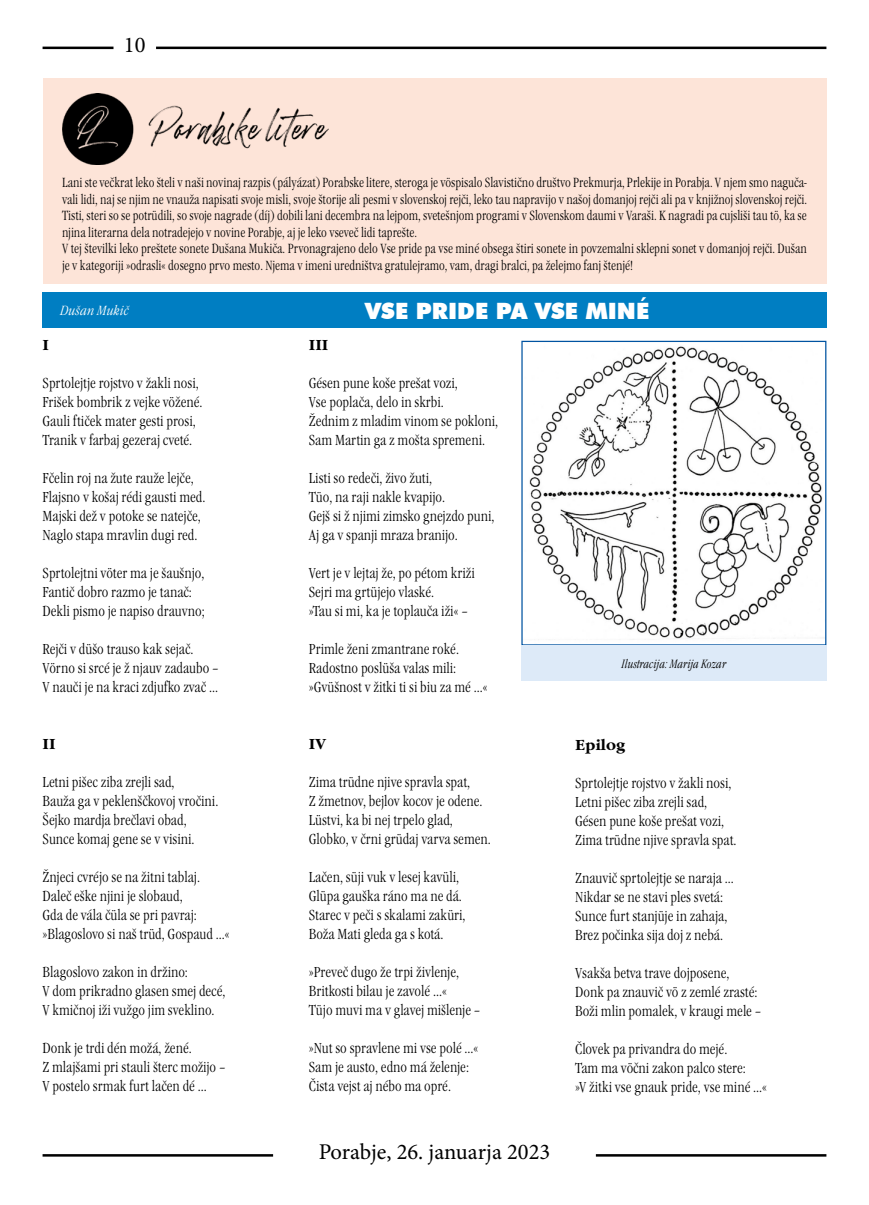
<style>
.page{position:relative;width:869px;height:1205px;background:#fff}
.page>*{position:absolute;margin:0;border:0;box-sizing:border-box;transform-origin:0 0}
.t1{font:22.5px "Minion Pro";color:#000}
.t2{font:900 22.5px "Futura BT";color:#fff}
.t3{font:15px/19px "Garamond Itc TEE Ligh Cond";color:#000}
.t4{font:700 15px "Garamond Itc TEE";color:#000}
.t5{font:13.75px/16.5px "Garamond Itc TEE Ligh Cond";color:#000;scale:.95 1}
.t6{font:13.75px "Garamond Itc TEE Ligh Cond Ital";color:#fff}
.t7{font:12.5px "Garamond Itc TEE Ligh Cond Ital";letter-spacing:-.015em;color:#000;scale:.9 1}
</style>
<div class="page">
<hr style="left:43px;top:47px;width:70px;height:2px;background:#000">
<hr style="left:156px;top:47px;width:670px;height:2px;background:#000">
<hr style="left:43px;top:1154px;width:230px;height:2px;background:#000">
<hr style="left:595px;top:1154px;width:231px;height:2px;background:#000">
<div style="left:188px;top:293px;width:638px;height:35px;background:#007ec2"></div>
<div style="left:43px;top:78px;width:783px;height:205px;background:#fde4d8"></div>
<img style="left:62px;top:94px;width:266px;height:70px">
<img style="left:529px;top:346px;width:294px;height:293px">
<div style="left:521px;top:341px;width:305px;height:304px;border:1px solid #0053a1"></div>
<div style="left:521px;top:645px;width:305px;height:36px;background:#ddeaf8"></div>
<div style="left:43px;top:293px;width:145px;height:35px;background:#007ec2"></div>
<h1 class="t1" style="left:124px;top:30px;width:23px">10</h1>
<p class="t5" style="left:62px;top:175px;width:785px">Lani ste večkrat leko šteli v naši novinaj razpis (pályázat) Porabske litere, steroga je vöspisalo Slavistično društvo Prekmurja, Prlekije in Porabja. V njem smo naguča&shy;vali lidi, naj se njim ne vnauža napisati svoje misli, svoje štorije ali pesmi v slovenskoj rejči, leko tau napravijo v našoj domanjoj rejči ali pa v knjižnoj slovenskoj rejči.<br>Tisti, steri so se potrüdili, so svoje nagrade (díj) dobili lani decembra na lejpom, svetešnjom programi v Slovenskom daumi v Varaši. K nagradi pa cujsliši tau tö, ka se njina literarna dela notradejejo v novine Porabje, aj je leko vseveč lidi taprešte.<br>V tej številki leko preštete sonete Dušana Mukiča. Prvonagrajeno delo Vse pride pa vse miné obsega štiri sonete in povzemalni sklepni sonet v domanjoj rejči. Dušan je v kategoriji »odrasli« dosegno prvo mesto. Njema v imeni uredništva gratulejramo, vam, dragi bralci, pa želejmo fanj štenjé!</p>
<p class="t6" style="left:60px;top:303px;width:71px">Dušan Mukič</p>
<p class="t4" style="left:43px;top:336px;width:8px">I</p>
<p class="t3" style="left:43px;top:374px;width:161px">Sprtolejtje rojstvo v žakli nosi,<br>Frišek bombrik z vejke vöžené.<br>Gauli ftiček mater gesti prosi,<br>Tranik v farbaj gezeraj cveté.</p>
<p class="t3" style="left:43px;top:469px;width:164px">Fčelin roj na žute rauže lejče,<br>Flajsno v košaj rédi gausti med.<br>Majski dež v potoke se natejče,<br>Naglo stapa mravlin dugi red.</p>
<p class="t3" style="left:43px;top:564px;width:164px">Sprtolejtni vöter ma je šaušnjo,<br>Fantič dobro razmo je tanač:<br>Dekli pismo je napiso drauvno;</p>
<p class="t3" style="left:43px;top:640px;width:178px">Rejči v düšo trauso kak sejač.<br>Vörno si srcé je ž njauv zadaubo –<br>V nauči je na kraci zdjufko zvač …</p>
<p class="t4" style="left:43px;top:735px;width:15px">II</p>
<p class="t3" style="left:43px;top:773px;width:177px">Letni pišec ziba zrejli sad,<br>Bauža ga v peklenščkovoj vročini.<br>Šejko mardja brečlavi obad,<br>Sunce komaj gene se v visini.</p>
<p class="t3" style="left:43px;top:868px;width:189px">Žnjeci cvréjo se na žitni tablaj.<br>Daleč eške njini je slobaud,<br>Gda de vála čüla se pri pavraj: »Blagoslovo si naš trüd, Gospaud …«</p>
<p class="t3" style="left:43px;top:963px;width:184px">Blagoslovo zakon in držino:<br>V dom prikradno glasen smej decé,<br>V kmičnoj iži vužgo jim sveklino.</p>
<p class="t3" style="left:43px;top:1039px;width:184px">Donk je trdi dén možá, žené.<br>Z mlajšami pri stauli šterc možijo –<br>V postelo srmak furt lačen dé …</p>
<h1 class="t2" style="left:365px;top:297px;width:285px">VSE PRIDE PA VSE MINÉ</h1>
<p class="t4" style="left:309px;top:336px;width:21px">III</p>
<p class="t3" style="left:309px;top:374px;width:191px">Gésen pune koše prešat vozi,<br>Vse poplača, delo in skrbi.<br>Žednim z mladim vinom se pokloni,<br>Sam Martin ga z mošta spremeni.</p>
<p class="t3" style="left:309px;top:469px;width:187px">Listi so redeči, živo žuti,<br>Tüo, na raji nakle kvapijo.<br>Gejš si ž njimi zimsko gnejzdo puni,<br>Aj ga v spanji mraza branijo.</p>
<p class="t3" style="left:309px;top:564px;width:167px">Vert je v lejtaj že, po pétom križi<br>Sejri ma grtüjejo vlaské.<br>»Tau si mi, ka je toplauča iži« –</p>
<p class="t3" style="left:309px;top:640px;width:180px">Primle ženi zmantrane roké.<br>Radostno poslüša valas mili: »Gvüšnost v žitki ti si biu za mé …«</p>
<p class="t4" style="left:309px;top:735px;width:19px">IV</p>
<p class="t3" style="left:309px;top:773px;width:183px">Zima trüdne njive spravla spat,<br>Z žmetnov, bejlov kocov je odene.<br>Lüstvi, ka bi nej trpelo glad,<br>Globko, v črni grüdaj varva semen.</p>
<p class="t3" style="left:309px;top:868px;width:158px">Lačen, süji vuk v lesej kavüli,<br>Glüpa gauška ráno ma ne dá.<br>Starec v peči s skalami zaküri,<br>Boža Mati gleda ga s kotá.</p>
<p class="t3" style="left:309px;top:963px;width:173px">»Preveč dugo že trpi živlenje,<br>Britkosti bilau je zavolé …«<br>Tüjo muvi ma v glavej mišlenje –</p>
<p class="t3" style="left:309px;top:1039px;width:171px">»Nut so spravlene mi vse polé …«<br>Sam je austo, edno má želenje:<br>Čista vejst aj nébo ma opré.</p>
<h1 class="t1" style="left:318px;top:1137px;width:233px">Porabje, 26. januarja 2023</h1>
<p class="t7" style="left:621px;top:657px;width:118px">Ilustracija: Marija Kozar</p>
<p class="t4" style="left:575px;top:736px;width:51px">Epilog</p>
<p class="t3" style="left:575px;top:773px;width:163px">Sprtolejtje rojstvo v žakli nosi,<br>Letni pišec ziba zrejli sad,<br>Gésen pune koše prešat vozi,<br>Zima trüdne njive spravla spat.</p>
<p class="t3" style="left:575px;top:868px;width:160px">Znauvič sprtolejtje se naraja …<br>Nikdar se ne stavi ples svetá:<br>Sunce furt stanjüje in zahaja,<br>Brez počinka sija doj z nebá.</p>
<p class="t3" style="left:575px;top:963px;width:188px">Vsakša betva trave dojposene,<br>Donk pa znauvič vö z zemlé zrasté:<br>Boži mlin pomalek, v kraugi mele –</p>
<p class="t3" style="left:575px;top:1039px;width:193px">Človek pa privandra do mejé.<br>Tam ma vöčni zakon palco stere:<br>»V žitki vse gnauk pride, vse miné …«</p>
</div>
